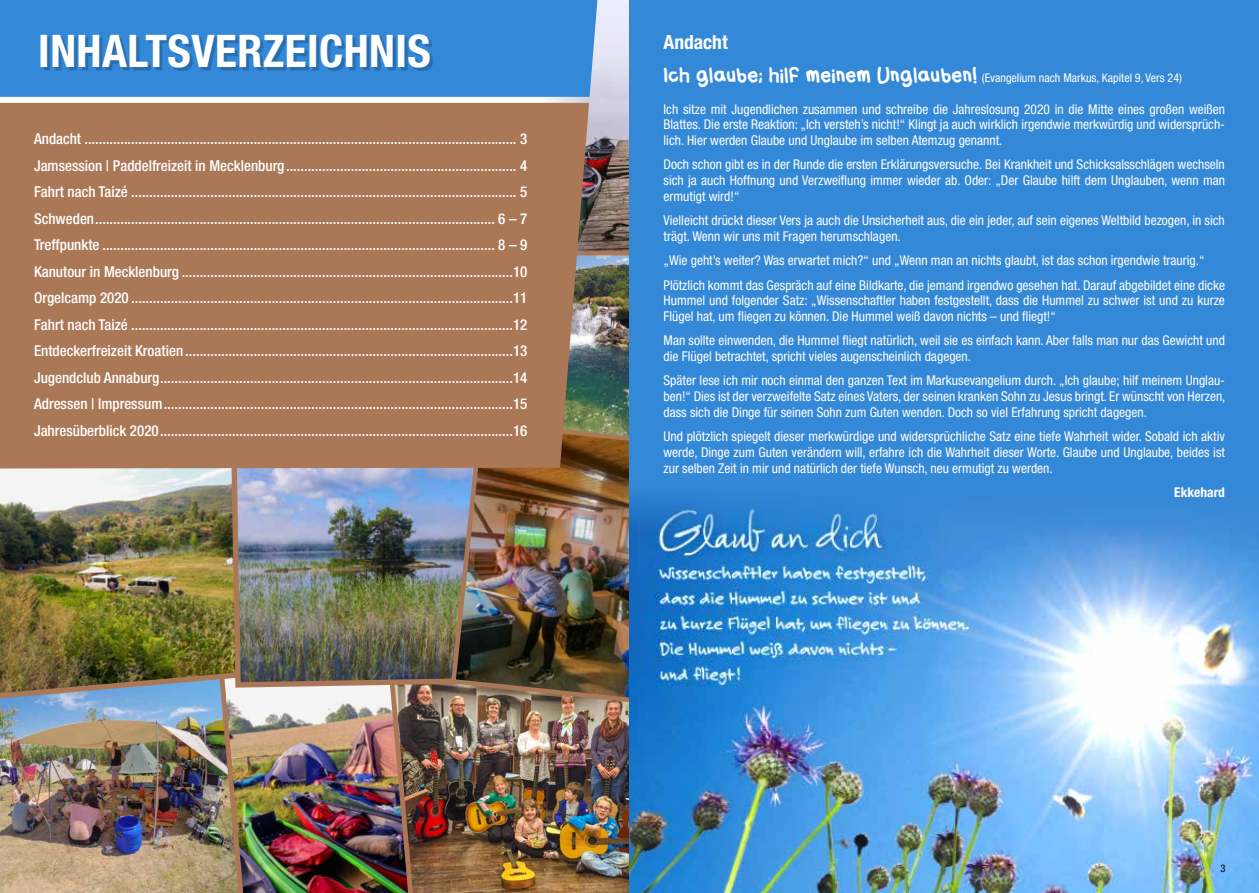
<style>
.page{position:relative;width:1259px;height:893px;background:#fff}
.page>*{position:absolute;margin:0;border:0;box-sizing:border-box;transform-origin:0 0}
.t1{font:700 condensed 45px "Helvetica Neue LT Std";letter-spacing:.01em;color:#fff}
.t2{font:700 condensed 19.5px "Helvetica Neue LT Std";color:#fff}
.t3{font:500 condensed 15px/26.5px "Helvetica Neue LT Std";color:#fff;text-align:justify}
.t4{font:condensed 13.5px/15.8px "Helvetica Neue LT Std";color:#fff;text-align:justify}
.t5{font:700 condensed 13.5px "Helvetica Neue LT Std";color:#fff}
.t6{font:condensed 12px "Helvetica Neue LT Std";color:#fff}
.t7{font:condensed 10.5px "Helvetica Neue LT Std";color:#000}
.s1{font-family:"Flabby Bumshandwriting";font-stretch:normal;font-size:19.5px}
</style>
<div class="page">
<img style="left:589px;top:257px;width:40px;height:161px">
<img style="left:477px;top:0;width:152px;height:257px">
<img style="left:417px;top:690px;width:212px;height:203px">
<img style="left:0;top:703px;width:216px;height:190px">
<img style="left:216px;top:690px;width:201px;height:203px">
<img style="left:0;top:468px;width:302px;height:235px">
<img style="left:229px;top:468px;width:219px;height:222px">
<img style="left:448px;top:418px;width:181px;height:287px">
<div style="left:629px;top:0;width:630px;height:893px;background:#3488d8"></div>
<div style="left:0;top:0;width:597px;height:97px;background:#3488d8"></div>
<div style="left:44px;top:37px;width:389px;height:34px;background:#000;opacity:.2"></div>
<div style="left:0;top:103px;width:589px;height:365px;background:#aa7856"></div>
<img style="left:629px;top:498px;width:630px;height:395px">
<h1 class="t1" style="left:38px;top:24px;width:394px">INHALTSVERZEICHNIS</h1>
<p class="t3" style="left:34px;top:126px;width:495px">Andacht ........................................................................................................................ 3<br>Jamsession | Paddelfreizeit in Mecklenburg................................................................ 4<br>Fahrt nach Taizé ........................................................................................................... 5<br>Schweden............................................................................................................... 6 – 7<br>Treffpunkte ............................................................................................................. 8 – 9<br>Kanutour in Mecklenburg ............................................................................................10<br>Orgelcamp 2020 ..........................................................................................................11<br>Fahrt nach Taizé ..........................................................................................................12<br>Entdeckerfreizeit Kroatien ...........................................................................................13<br>Jugendclub Annaburg..................................................................................................14<br>Adressen | Impressum.................................................................................................15<br>Jahresüberblick 2020..................................................................................................16</p>
<h2 class="t2" style="left:663px;top:31px;width:66px">Andacht</h2>
<p class="t6" style="left:663px;top:71px;width:520px"><span class="s1">Ich glaube; hilf meinem Unglauben!</span> (Evangelium nach Markus, Kapitel 9, Vers 24)</p>
<p class="t4" style="left:663px;top:101px;width:563px">Ich sitze mit Jugendlichen zusammen und schreibe die Jahreslosung 2020 in die Mitte eines großen weißen Blattes. Die erste Reaktion: „Ich versteh’s nicht!“ Klingt ja auch wirklich irgendwie merkwürdig und widersprüch&shy;lich. Hier werden Glaube und Unglaube im selben Atemzug genannt.</p>
<p class="t4" style="left:663px;top:157px;width:563px">Doch schon gibt es in der Runde die ersten Erklärungsversuche. Bei Krankheit und Schicksalsschlägen wechseln sich ja auch Hoffnung und Verzweiflung immer wieder ab. Oder: „Der Glaube hilft dem Unglauben, wenn man ermutigt wird!“</p>
<p class="t4" style="left:663px;top:212px;width:563px">Vielleicht drückt dieser Vers ja auch die Unsicherheit aus, die ein jeder, auf sein eigenes Weltbild bezogen, in sich trägt. Wenn wir uns mit Fragen herumschlagen.</p>
<p class="t4" style="left:663px;top:248px;width:563px;line-height:24.3px">„Wie geht’s weiter? Was erwartet mich?“ und „Wenn man an nichts glaubt, ist das schon irgendwie traurig.“<br>Plötzlich kommt das Gespräch auf eine Bildkarte, die jemand irgendwo gesehen hat. Darauf abgebildet eine dicke</p>
<p class="t4" style="left:663px;top:293px;width:563px">Hummel und folgender Satz: „Wissenschaftler haben festgestellt, dass die Hummel zu schwer ist und zu kurze<br>Flügel hat, um fliegen zu können. Die Hummel weiß davon nichts – und fliegt!“</p>
<p class="t4" style="left:663px;top:333px;width:563px">Man sollte einwenden, die Hummel fliegt natürlich, weil sie es einfach kann. Aber falls man nur das Gewicht und die Flügel betrachtet, spricht vieles augenscheinlich dagegen.</p>
<p class="t4" style="left:663px;top:373px;width:563px">Später lese ich mir noch einmal den ganzen Text im Markusevangelium durch. „Ich glaube; hilf meinem Unglau&shy;ben!“ Dies ist der verzweifelte Satz eines Vaters, der seinen kranken Sohn zu Jesus bringt. Er wünscht von Herzen, dass sich die Dinge für seinen Sohn zum Guten wenden. Doch so viel Erfahrung spricht dagegen.</p>
<p class="t4" style="left:663px;top:428px;width:563px">Und plötzlich spiegelt dieser merkwürdige und widersprüchliche Satz eine tiefe Wahrheit wider. Sobald ich aktiv werde, Dinge zum Guten verändern will, erfahre ich die Wahrheit dieser Worte. Glaube und Unglaube, beides ist zur selben Zeit in mir und natürlich der tiefe Wunsch, neu ermutigt zu werden.</p>
<p class="t5" style="left:1174px;top:484px;width:52px">Ekkehard</p>
<p class="t7" style="left:1220px;top:862px;width:7px">3</p>
</div>
